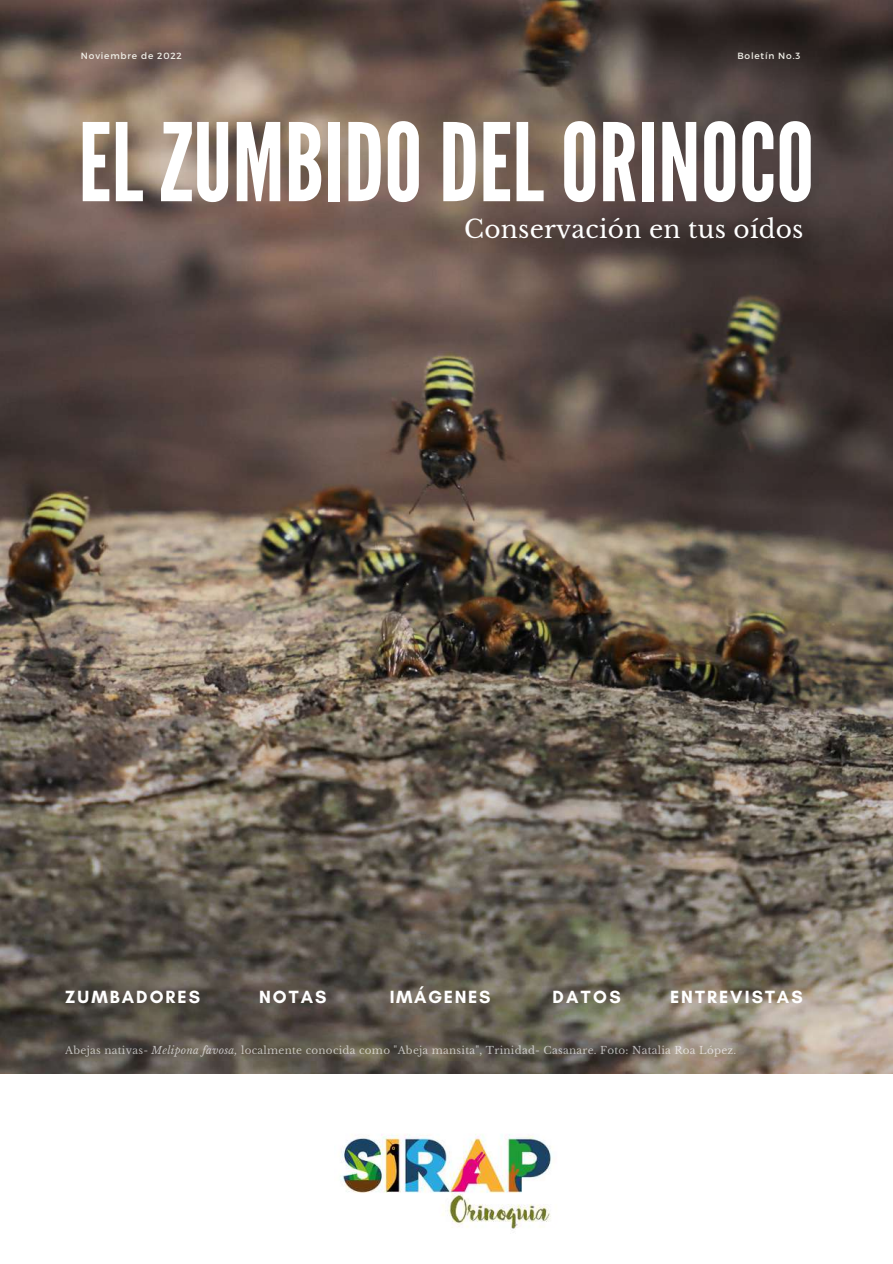
<style>
.page{position:relative;width:893px;height:1264px;background:#fff}
.page>*{position:absolute;margin:0;border:0;box-sizing:border-box;transform-origin:0 0}
.t1{font:107.7px "League Gothic";color:#fff}
.t2{font:24.75px "Libre Baskerville";letter-spacing:.01em;color:#fff}
.t3{font:700 18px "Glacial Indifference";letter-spacing:.115em;color:#fff}
.t4{font:700 18px "Glacial Indifference";letter-spacing:.09em;color:#fff}
.t5{font:10.35px "Libre Baskerville";letter-spacing:.025em;color:#fff}
.t6{font:9px "Montserrat";letter-spacing:.09em;color:#f1f0e8}
.s1{font-style:italic}
</style>
<div class="page">
<img style="left:0;top:0;width:892px;height:1073px">
<img style="left:340px;top:1134px;width:212px;height:95px">
<p class="t6" style="left:81px;top:49px;width:102px">Noviembre de 2022</p>
<p class="t6" style="left:737px;top:49px;width:64px">Boletín No.3</p>
<h1 class="t1" style="left:78px;top:100px;width:737px">EL ZUMBIDODELORINOCO</h1>
<h2 class="t2" style="left:464px;top:214px;width:340px">Conservación en tus oídos</h2>
<h3 class="t3" style="left:65px;top:985px;width:136px">ZUMBADORES</h3>
<h3 class="t3" style="left:259px;top:985px;width:69px">NOTAS</h3>
<h3 class="t4" style="left:389px;top:985px;width:102px">IMÁGENES</h3>
<h3 class="t3" style="left:552px;top:985px;width:70px">DATOS</h3>
<h3 class="t3" style="left:670px;top:985px;width:134px">ENTREVISTAS</h3>
<p class="t5" style="left:65px;top:1043px;width:672px">Abejas nativas- <span class="s1">Melipona favosa,</span> localmente conocida como "Abeja mansita", Trinidad- Casanare. Foto: Natalia Roa López.</p>
</div>
